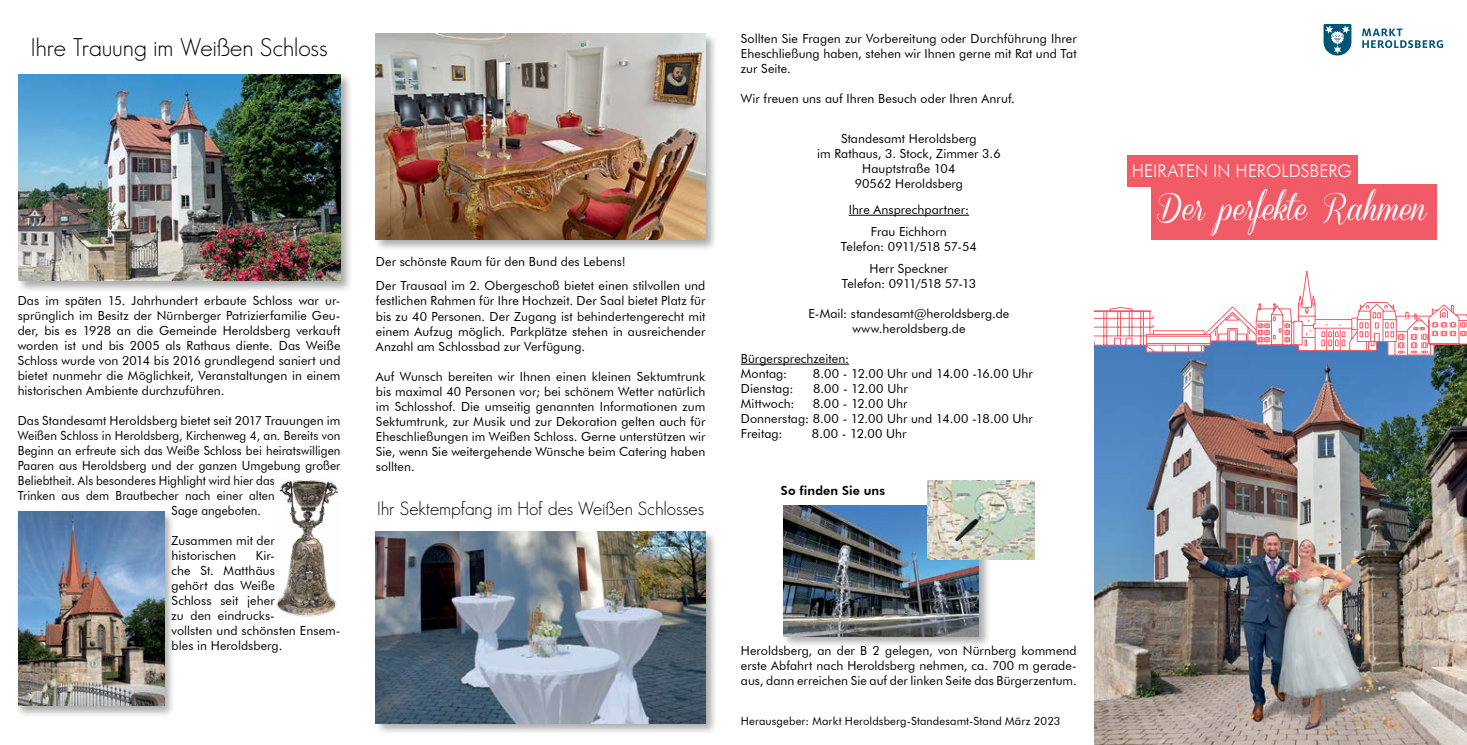
<style>
.page{position:relative;width:1467px;height:745px;background:#fff}
.page>*{position:absolute;margin:0;border:0;box-sizing:border-box;transform-origin:0 0}
.t1{font:30px "Coneria Script Demo";color:#fff}
.t2{font:300 25px "Geosans";letter-spacing:-.01em;color:#000}
.t3{font:300 18.75px "Geosans";letter-spacing:-.005em;color:#000}
.t4{font:300 17.5px "Futura BT";color:#fff}
.t5{font:12.5px/15px "Futura BT";letter-spacing:.005em;color:#000;text-align:justify}
.t6{font:12.5px "Futura BT";letter-spacing:.005em;color:#000;scale:.95 1}
.t7{font:12.5px "Futura BT";letter-spacing:-.03em;color:#000}
.t8{font:800 12.5px "Futura BT";letter-spacing:.01em;color:#000}
.t9{font:11.25px "Futura BT";letter-spacing:.01em;color:#000}
</style>
<div class="page">
<div style="left:781px;top:504px;width:210px;height:143px;background:#000;opacity:.33"></div>
<img style="left:783px;top:505px;width:196px;height:130px">
<img style="left:928px;top:480px;width:107px;height:79px">
<hr style="left:849px;top:215px;width:120px;height:1px;background:#000">
<hr style="left:741px;top:363px;width:108px;height:1px;background:#000">
<div style="left:374px;top:530px;width:343px;height:204px;background:#000;opacity:.33"></div>
<img style="left:376px;top:531px;width:330px;height:192px">
<div style="left:15px;top:510px;width:160px;height:207px;background:#000;opacity:.33"></div>
<img style="left:18px;top:511px;width:146px;height:194px">
<div style="left:374px;top:32px;width:344px;height:220px;background:#000;opacity:.33"></div>
<img style="left:375px;top:34px;width:330px;height:205px">
<svg style="left:1362px;top:29px;width:81px;height:19px"></svg>
<svg style="left:1323px;top:24px;width:28px;height:31px"></svg>
<img style="left:1095px;top:355px;width:372px;height:389px">
<div style="left:1127px;top:155px;width:231px;height:32px;background:#f15b67"></div>
<div style="left:1151px;top:184px;width:285px;height:55px;background:#f15b67"></div>
<svg style="left:1095px;top:270px;width:372px;height:85px"></svg>
<div style="left:17px;top:73px;width:336px;height:220px;background:#000;opacity:.33"></div>
<img style="left:18px;top:74px;width:322px;height:206px">
<img style="left:275px;top:479px;width:64px;height:138px">
<h2 class="t2" style="left:31px;top:34px;width:298px">Ihre Trauung im Weißen Schloss</h2>
<p class="t5" style="left:18px;top:292px;width:324px">Das im späten 15. Jahrhundert erbaute Schloss war ur&shy;sprünglich im Besitz der Nürnberger Patrizierfamilie Geu&shy;der, bis es 1928 an die Gemeinde Heroldsberg verkauft worden ist und bis 2005 als Rathaus diente. Das Weiße Schloss wurde von 2014 bis 2016 grundlegend saniert und bietet nunmehr die Möglichkeit, Veranstaltungen in einem historischen Ambiente durchzuführen.</p>
<p class="t5" style="left:18px;top:412px;width:324px">Das Standesamt Heroldsberg bietet seit 2017 Trauungen im</p>
<p class="t6" style="left:18px;top:427px;width:341px">Weißen Schloss in Heroldsberg, Kirchenweg 4, an. Bereits von</p>
<p class="t6" style="left:18px;top:442px;width:341px">Beginn an erfreute sich das Weiße Schloss bei heiratswilligen</p>
<p class="t6" style="left:18px;top:457px;width:341px">Paaren aus Heroldsberg und der ganzen Umgebung großer</p>
<p class="t6" style="left:18px;top:472px;width:272px">Beliebtheit. Als besonderes Highlight wird hier das</p>
<p class="t6" style="left:18px;top:487px;width:272px">Trinken aus dem Brautbecher nach einer alten</p>
<p class="t6" style="left:172px;top:502px;width:96px">Sage angeboten.</p>
<p class="t5" style="left:172px;top:532px;width:105px">Zusammen mit der historischen</p>
<p class="t5" style="left:172px;top:547px;width:170px;text-align:left;text-indent:84px">Kir-<br>che St. Matthäus<br>gehört das Weiße<br>Schloss seit jeher<br>zu den eindrucks-<br>vollsten und schönsten Ensem&shy;bles in Heroldsberg.</p>
<p class="t5" style="left:376px;top:253px;width:251px">Der schönste Raum für den Bund des Lebens!</p>
<p class="t5" style="left:376px;top:278px;width:331px">Der Trausaal im 2. Obergeschoß bietet einen stilvollen und festlichen Rahmen für Ihre Hochzeit. Der Saal bietet Platz für bis zu 40 Personen. Der Zugang ist behindertengerecht mit einem Aufzug möglich. Parkplätze stehen in ausreichender Anzahl am Schlossbad zur Verfügung.</p>
<p class="t5" style="left:376px;top:368px;width:331px">Auf Wunsch bereiten wir Ihnen einen kleinen Sektumtrunk bis maximal 40 Personen vor; bei schönem Wetter natürlich im Schlosshof. Die umseitig genannten Informationen zum Sektumtrunk, zur Musik und zur Dekoration gelten auch für Eheschließungen im Weißen Schloss. Gerne unterstützen wir Sie, wenn Sie weitergehende Wünsche beim Catering haben sollten.</p>
<h3 class="t3" style="left:377px;top:497px;width:328px">Ihr Sektempfang im Hof des Weißen Schlosses</h3>
<p class="t5" style="left:741px;top:31px;width:337px">Sollten Sie Fragen zur Vorbereitung oder Durchführung Ihrer Eheschließung haben, stehen wir Ihnen gerne mit Rat und Tat zur Seite.</p>
<p class="t5" style="left:741px;top:91px;width:276px">Wir freuen uns auf Ihren Besuch oder Ihren Anruf.</p>
<p class="t5" style="left:817px;top:130px;width:185px;text-align:center">Standesamt Heroldsberg<br>im Rathaus, 3. Stock, Zimmer 3.6<br>Hauptstraße 104<br>90562 Heroldsberg</p>
<p class="t5" style="left:849px;top:198px;width:122px;line-height:22.5px;text-align:center">Ihre Ansprechpartner:<br>Frau Eichhorn</p>
<p class="t5" style="left:841px;top:236px;width:138px;line-height:21.2px;text-align:center">Telefon: 0911/518 57-54<br>Herr Speckner</p>
<p class="t7" style="left:842px;top:275px;width:136px">Telefon: 0911/518 57-13</p>
<p class="t5" style="left:808px;top:305px;width:203px;text-align:center">E-Mail: standesamt@heroldsberg.de www.heroldsberg.de</p>
<p class="t5" style="left:741px;top:350px;width:110px">Bürgersprechzeiten:<br>Montag:</p>
<p class="t5" style="left:813px;top:365px;width:221px">8.00 - 12.00 Uhr und 14.00 -16.00 Uhr</p>
<p class="t5" style="left:741px;top:380px;width:54px">Dienstag:</p>
<p class="t5" style="left:813px;top:380px;width:96px">8.00 - 12.00 Uhr</p>
<p class="t5" style="left:741px;top:395px;width:55px">Mittwoch:</p>
<p class="t5" style="left:741px;top:395px;width:294px;text-align:left;text-indent:72px">8.00 - 12.00 Uhr<br>Donnerstag: 8.00 - 12.00 Uhr und 14.00 -18.00 Uhr<br>Freitag:</p>
<p class="t5" style="left:812px;top:425px;width:96px">8.00 - 12.00 Uhr</p>
<p class="t8" style="left:781px;top:483px;width:106px">So finden Sie uns</p>
<p class="t5" style="left:741px;top:642px;width:337px">Heroldsberg, an der B 2 gelegen, von Nürnberg kommend erste Abfahrt nach Heroldsberg nehmen, ca. 700 m gerade&shy;aus, dann erreichen Sie auf der linken Seite das Bürgerzentum.</p>
<p class="t9" style="left:741px;top:713px;width:321px">Herausgeber: Markt Heroldsberg-Standesamt-Stand März 2023</p>
<h3 class="t4" style="left:1132px;top:160px;width:221px">HEIRATEN IN HEROLDSBERG</h3>
<h1 class="t1" style="left:1155px;top:191px;width:273px">Der perfekte Rahmen</h1>
</div>
